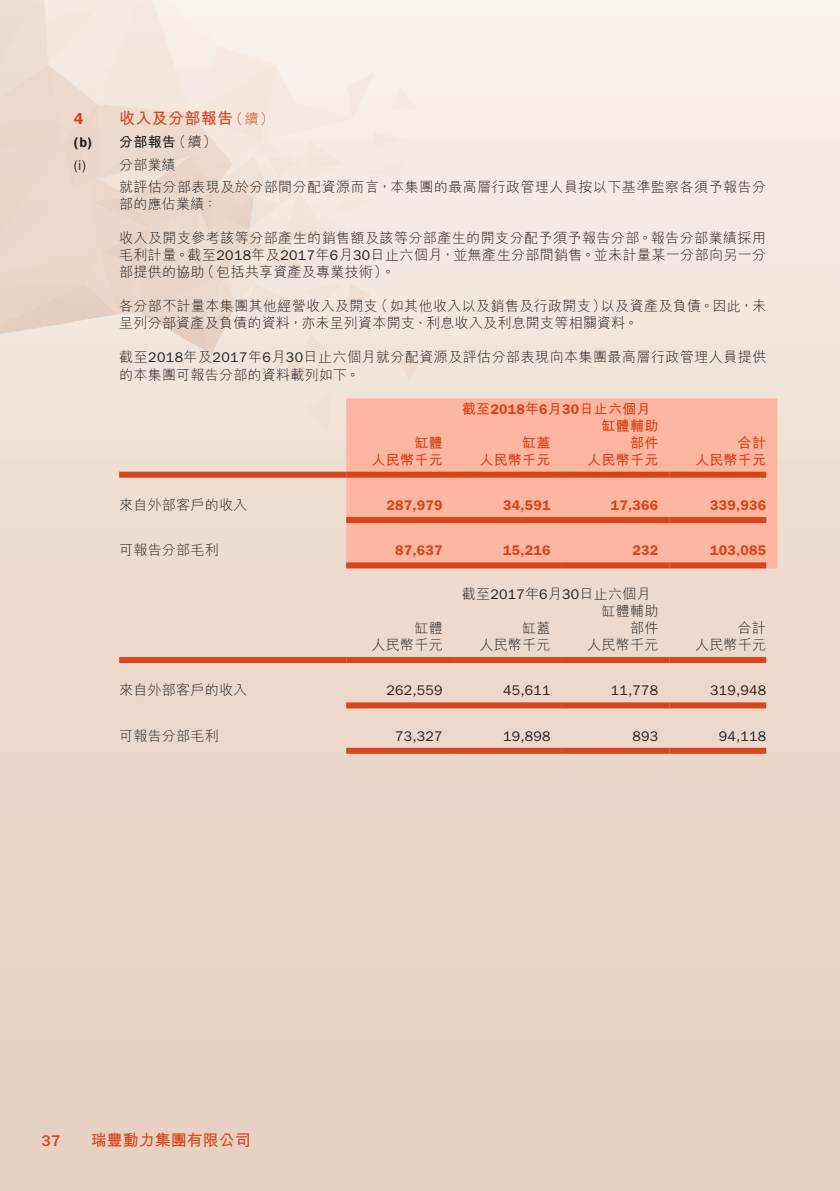
<style>
.page{position:relative;width:840px;height:1191px;background:#fff}
.page>*{position:absolute;margin:0;border:0;box-sizing:border-box;transform-origin:0 0}
.t1{font:700 16px "M Hei HK";color:#d8441c}
.t2{font:700 16px "M Hei HK";letter-spacing:.02em;color:#d8441c}
.t3{font:500 16px "ITC Franklin Gothic Std";color:#d8441c}
.t4{font:600 16px "ITC Franklin Gothic Std";color:#d8441c}
.t5{font:300 14px/17px "M Hei HK";letter-spacing:.025em;color:#231f20}
.t6{font:14px "ITC Franklin Gothic Std";letter-spacing:.02em;color:#231f20}
.t7{font:700 14px "M Hei HK";letter-spacing:.02em;color:#d8441c}
.t8{font:600 14px "ITC Franklin Gothic Std";letter-spacing:.02em;color:#d8441c}
.t9{font:700 14px "M Hei HK";color:#231f20}
.t10{font:300 14px "M Hei HK";color:#d8441c}
.t11{font:600 14px "ITC Franklin Gothic Std";color:#231f20}
.s1{font-family:"ITC Franklin Gothic Std";font-weight:400}
.s2{font-family:"ITC Franklin Gothic Std";font-weight:600}
</style>
<div class="page">
<img style="left:0;top:0;width:839px;height:1191px">
<div style="left:346px;top:398px;width:431px;height:170px;background:#fdb6a0"></div>
<div style="left:119px;top:472px;width:227px;height:6px;background:#d8441c"></div>
<div style="left:346px;top:472px;width:108px;height:6px;background:#d8441c"></div>
<div style="left:454px;top:472px;width:107px;height:6px;background:#d8441c"></div>
<div style="left:561px;top:472px;width:108px;height:6px;background:#d8441c"></div>
<div style="left:669px;top:472px;width:96px;height:6px;background:#d8441c"></div>
<div style="left:346px;top:517px;width:108px;height:6px;background:#d8441c"></div>
<div style="left:454px;top:517px;width:107px;height:6px;background:#d8441c"></div>
<div style="left:561px;top:517px;width:108px;height:6px;background:#d8441c"></div>
<div style="left:669px;top:517px;width:96px;height:6px;background:#d8441c"></div>
<div style="left:346px;top:562px;width:108px;height:6px;background:#d8441c"></div>
<div style="left:454px;top:562px;width:107px;height:6px;background:#d8441c"></div>
<div style="left:561px;top:562px;width:108px;height:6px;background:#d8441c"></div>
<div style="left:669px;top:562px;width:96px;height:6px;background:#d8441c"></div>
<div style="left:119px;top:657px;width:227px;height:6px;background:#d8441c"></div>
<div style="left:346px;top:657px;width:108px;height:6px;background:#d8441c"></div>
<div style="left:454px;top:657px;width:107px;height:6px;background:#d8441c"></div>
<div style="left:561px;top:657px;width:108px;height:6px;background:#d8441c"></div>
<div style="left:669px;top:657px;width:96px;height:6px;background:#d8441c"></div>
<div style="left:346px;top:702px;width:108px;height:6px;background:#d8441c"></div>
<div style="left:454px;top:702px;width:107px;height:6px;background:#d8441c"></div>
<div style="left:561px;top:702px;width:108px;height:6px;background:#d8441c"></div>
<div style="left:669px;top:702px;width:96px;height:6px;background:#d8441c"></div>
<div style="left:346px;top:748px;width:108px;height:6px;background:#d8441c"></div>
<div style="left:454px;top:748px;width:107px;height:6px;background:#d8441c"></div>
<div style="left:561px;top:748px;width:108px;height:6px;background:#d8441c"></div>
<div style="left:669px;top:748px;width:96px;height:6px;background:#d8441c"></div>
<p class="t4" style="left:74px;top:109px;width:11px">4</p>
<p class="t2" style="left:119px;top:107px;width:115px">收入及分部報告</p>
<p class="t10" style="left:229px;top:109px;width:46px">（續(</p>
<p class="t11" style="left:74px;top:134px;width:20px">b( )</p>
<p class="t5" style="left:172px;top:133px;width:46px">（續(</p>
<p class="t9" style="left:119px;top:132px;width:58px">分部報告</p>
<p class="t6" style="left:74px;top:157px;width:14px">) i(</p>
<p class="t5" style="left:119px;top:156px;width:58px">分部業績</p>
<p class="t5" style="left:119px;top:178px;width:648px">就評估分部表現及於分部間分配資源而言，本集團的最高層行政管理人員按以下基準監察各須予報告分部的應佔業績：</p>
<p class="t5" style="left:119px;top:229px;width:648px">收入及開支參考該等分部產生的銷售額及該等分部產生的開支分配予須予報告分部。報告分部業績採用</p>
<p class="t5" style="left:119px;top:246px;width:648px">毛利計量。截至<span class="s1">2018</span>年及<span class="s1">2017</span>年<span class="s1">6</span>月<span class="s1">30</span>日止六個月，並無產生分部間銷售。並未計量某一分部向另一分</p>
<p class="t5" style="left:200px;top:263px;width:196px">（包括共享資產及專業技術。(</p>
<p class="t5" style="left:119px;top:263px;width:87px">部提供的協助</p>
<p class="t5" style="left:374px;top:297px;width:233px">（如其他收入以及銷售及行政開支）</p>
<p class="t5" style="left:119px;top:297px;width:520px">各分部不計量本集團其他經營收入及開支<br>呈列分部資產及負債的資料，亦未呈列資本開支、利息收入及利息開支等相關資料。</p>
<p class="t5" style="left:119px;top:348px;width:648px">截至<span class="s1">2018</span>年及<span class="s1">2017</span>年<span class="s1">6</span>月<span class="s1">30</span>日止六個月就分配資源及評估分部表現向本集團最高層行政管理人員提供的本集團可報告分部的資料載列如下。</p>
<p class="t7" style="left:461px;top:398px;width:190px">截至<span class="s2">2018</span>年<span class="s2">6</span>月<span class="s2">30</span>日止六個月</p>
<p class="t7" style="left:522px;top:432px;width:30px">缸蓋</p>
<p class="t5" style="left:600px;top:297px;width:167px">以及資產及負債。因此，未</p>
<p class="t7" style="left:601px;top:415px;width:58px">缸體輔助</p>
<p class="t7" style="left:737px;top:432px;width:30px">合計</p>
<p class="t7" style="left:414px;top:432px;width:30px">缸體</p>
<p class="t7" style="left:629px;top:432px;width:30px">部件</p>
<p class="t7" style="left:371px;top:449px;width:73px">人民幣千元</p>
<p class="t7" style="left:479px;top:449px;width:73px">人民幣千元</p>
<p class="t7" style="left:587px;top:449px;width:73px">人民幣千元</p>
<p class="t7" style="left:694px;top:449px;width:73px">人民幣千元</p>
<p class="t5" style="left:119px;top:496px;width:130px">來自外部客戶的收入</p>
<p class="t8" style="left:386px;top:497px;width:58px">287,979</p>
<p class="t8" style="left:502px;top:497px;width:49px">34,591</p>
<p class="t8" style="left:610px;top:497px;width:49px">17,366</p>
<p class="t8" style="left:709px;top:497px;width:58px">339,936</p>
<p class="t5" style="left:119px;top:541px;width:101px">可報告分部毛利</p>
<p class="t8" style="left:395px;top:542px;width:49px">87,637</p>
<p class="t8" style="left:502px;top:542px;width:49px">15,216</p>
<p class="t8" style="left:632px;top:542px;width:27px">232</p>
<p class="t8" style="left:709px;top:542px;width:58px">103,085</p>
<p class="t5" style="left:414px;top:619px;width:30px">缸體</p>
<p class="t5" style="left:461px;top:584px;width:190px">截至<span class="s1">2017</span>年<span class="s1">6</span>月<span class="s1">30</span>日止六個月</p>
<p class="t5" style="left:522px;top:619px;width:30px">缸蓋</p>
<p class="t5" style="left:601px;top:602px;width:58px">缸體輔助</p>
<p class="t5" style="left:629px;top:619px;width:30px">部件</p>
<p class="t5" style="left:737px;top:619px;width:30px">合計</p>
<p class="t5" style="left:371px;top:636px;width:73px">人民幣千元</p>
<p class="t5" style="left:479px;top:636px;width:73px">人民幣千元</p>
<p class="t5" style="left:587px;top:636px;width:73px">人民幣千元</p>
<p class="t5" style="left:694px;top:636px;width:73px">人民幣千元</p>
<p class="t5" style="left:119px;top:681px;width:130px">來自外部客戶的收入</p>
<p class="t6" style="left:386px;top:682px;width:58px">262,559</p>
<p class="t6" style="left:502px;top:682px;width:49px">45,611</p>
<p class="t6" style="left:610px;top:682px;width:49px">11,778</p>
<p class="t6" style="left:709px;top:682px;width:58px">319,948</p>
<p class="t5" style="left:119px;top:726px;width:101px">可報告分部毛利</p>
<p class="t6" style="left:395px;top:728px;width:49px">73,327</p>
<p class="t6" style="left:502px;top:728px;width:49px">19,898</p>
<p class="t6" style="left:632px;top:728px;width:27px">893</p>
<p class="t6" style="left:718px;top:728px;width:49px">94,118</p>
<p class="t3" style="left:41px;top:1131px;width:21px">37</p>
<p class="t1" style="left:91px;top:1128px;width:161px">瑞豐動力集團有限公司</p>
</div>
